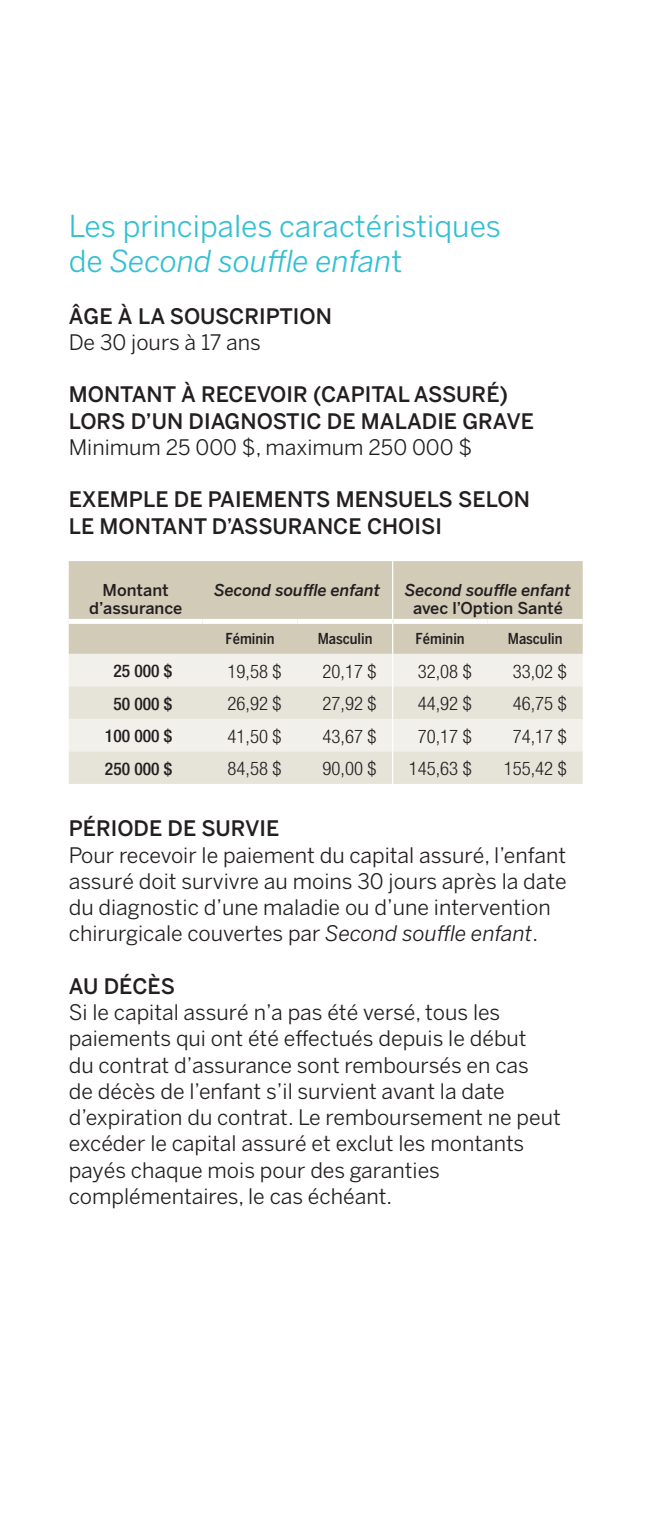
<style>
.page{position:relative;width:664px;height:1530px;background:#fff}
.page>*{position:absolute;margin:0;border:0;box-sizing:border-box;transform-origin:0 0}
.t1{font:30px/35px "Benton Sans";color:#32c0d2}
.t2{font:21.25px/26.2px "Benton Sans";color:#231f20}
.t3{font:500 21.25px/26.2px "Benton Sans";color:#231f20}
.t4{font:300 condensed 18.75px "Helvetica Neue";color:#231f20}
.t5{font:500 condensed 17.5px "Helvetica Neue";color:#231f20}
.t6{font:italic 500 16.25px "Benton Sans";color:#231f20}
.t7{font:500 16.25px/17.5px "Benton Sans";color:#231f20;text-align:center}
.t8{font:500 15px "Benton Sans Cond";color:#231f20}
.s1{font-style:italic}
</style>
<div class="page">
<div style="left:69px;top:561px;width:513px;height:93px;background:#d2cbb8"></div>
<div style="left:69px;top:654px;width:513px;height:32px;background:#f2f0ea"></div>
<svg style="left:69px;top:686px;width:513px;height:98px;background:#eae7de"></svg>
<div style="left:69px;top:619px;width:133px;height:5px;background:#fff"></div>
<div style="left:202px;top:619px;width:96px;height:5px;background:#fff"></div>
<div style="left:298px;top:619px;width:94px;height:5px;background:#fff"></div>
<div style="left:393px;top:619px;width:95px;height:5px;background:#fff"></div>
<div style="left:488px;top:619px;width:94px;height:5px;background:#fff"></div>
<hr style="left:392px;top:621px;width:1px;height:33px;background:#fff">
<hr style="left:392px;top:654px;width:1px;height:32px;background:#fff">
<hr style="left:392px;top:686px;width:1px;height:33px;background:#fff">
<hr style="left:392px;top:719px;width:1px;height:32px;background:#fff">
<hr style="left:392px;top:751px;width:1px;height:33px;background:#fff">
<hr style="left:392px;top:561px;width:1px;height:60px;background:#fff">
<h1 class="t1" style="left:69px;top:209px;width:433px">Les principales caractéristiques de <span class="s1">Second souffle enfan</span>t</h1>
<p class="t3" style="left:69px;top:302px;width:265px">ÂGE À LA SOUSCRIPTION</p>
<p class="t2" style="left:69px;top:329px;width:194px">De 30 jours à 17 ans</p>
<p class="t3" style="left:69px;top:381px;width:441px">MONTANT À RECEVOIR (CAPITAL ASSURÉ)<br>LORS D’UN DIAGNOSTIC DE MALA</p>
<p class="t3" style="left:422px;top:407px;width:114px">DIE GRAVE</p>
<p class="t2" style="left:69px;top:434px;width:405px">Minimum 25 000 $, maximum 250 000 $</p>
<p class="t3" style="left:69px;top:486px;width:462px">EXEM PLE DE PAIEM ENTS M ENSUELS SELON<br>LE MONTANT D’ASSURANCE CHOISI</p>
<p class="t7" style="left:89px;top:582px;width:95px">MONTANT<br>D’ASSURANCE</p>
<p class="t6" style="left:214px;top:581px;width:168px">Second souffle enfant</p>
<p class="t6" style="left:405px;top:581px;width:168px">Second souffle enfant</p>
<p class="t7" style="left:413px;top:599px;width:151px">AVEC L’OPTION SANTÉ</p>
<p class="t8" style="left:225px;top:629px;width:51px">Féminin</p>
<p class="t8" style="left:318px;top:629px;width:56px">Masculin</p>
<p class="t8" style="left:415px;top:629px;width:51px">Féminin</p>
<p class="t8" style="left:508px;top:629px;width:56px">Masculin</p>
<p class="t5" style="left:113px;top:660px;width:60px">25 000 $</p>
<p class="t4" style="left:228px;top:660px;width:55px">19,58 $</p>
<p class="t4" style="left:323px;top:660px;width:55px">20,17 $</p>
<p class="t4" style="left:418px;top:660px;width:55px">32,08 $</p>
<p class="t4" style="left:513px;top:660px;width:55px">33,02 $</p>
<p class="t5" style="left:113px;top:693px;width:60px">50 000 $</p>
<p class="t4" style="left:228px;top:693px;width:55px">26,92 $</p>
<p class="t4" style="left:323px;top:693px;width:55px">27,92 $</p>
<p class="t4" style="left:418px;top:693px;width:55px">44,92 $</p>
<p class="t4" style="left:513px;top:693px;width:55px">46,75 $</p>
<p class="t5" style="left:105px;top:725px;width:69px">100 000 $</p>
<p class="t4" style="left:228px;top:725px;width:55px">41,50 $</p>
<p class="t4" style="left:323px;top:725px;width:55px">43,67 $</p>
<p class="t4" style="left:418px;top:725px;width:55px">70,17 $</p>
<p class="t4" style="left:513px;top:725px;width:55px">74,17 $</p>
<p class="t5" style="left:105px;top:758px;width:69px">250 000 $</p>
<p class="t4" style="left:228px;top:758px;width:55px">84,58 $</p>
<p class="t4" style="left:323px;top:758px;width:55px">90,00 $</p>
<p class="t4" style="left:409px;top:758px;width:65px">145,63 $</p>
<p class="t4" style="left:504px;top:758px;width:64px">155,42 $</p>
<p class="t3" style="left:69px;top:815px;width:212px">PÉRIODE DE SURVIE</p>
<p class="t2" style="left:69px;top:842px;width:499px">Pour recevoir le paiement du capital assuré, l’enfant assuré doit survivre au moins 30 jours après la date du diagnostic d’une maladie ou d’une intervention chirurgicale couvertes par <span class="s1">Second souffle enfant</span>.</p>
<p class="t3" style="left:69px;top:973px;width:108px">AU DÉCÈS</p>
<p class="t2" style="left:69px;top:999px;width:493px">Si le capital assuré n’a pas été versé, tous les paiements qui ont été effectués depuis le début<br>du contrat d’assurance sont remboursés en cas<br>de décès de l’enfant s’il survient avant la date d’expiration du contrat. Le remboursement ne peut excéder le capital assuré et exclut les montants payés chaque mois pour des garanties complémentaires, le cas échéant.</p>
</div>
